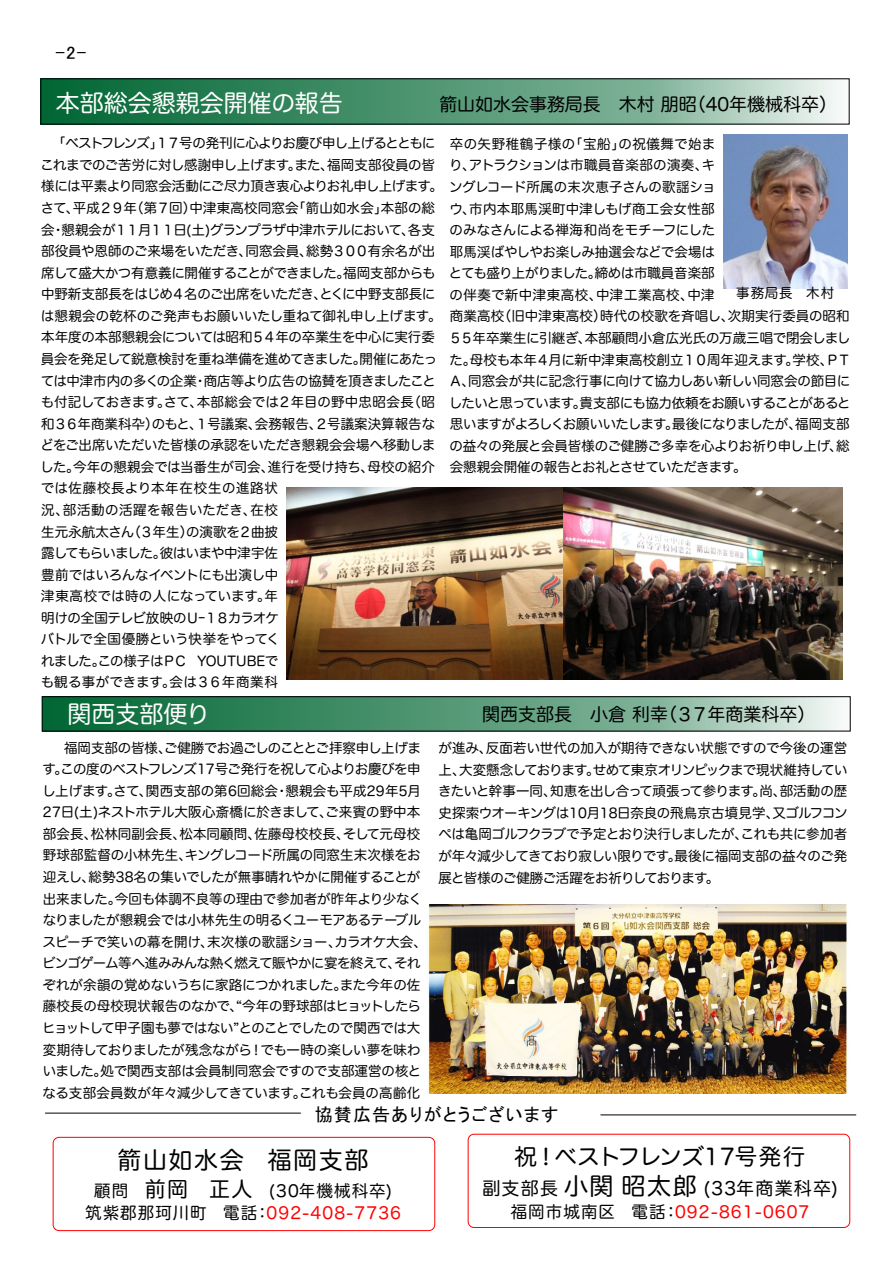
<style>
.page{position:relative;width:893px;height:1263px;background:#fff}
.page>*{position:absolute;margin:0;border:0;box-sizing:border-box;transform-origin:0 0}
.t1{font:24px "Hira Maru Pro W4";color:#fff}
.t2{font:24px "Hira Maru Pro W4";color:#000}
.t3{font:22.5px "Hira Maru Pro W4";color:#000}
.t4{font:18px "Hira Maru Pro W4";color:#000}
.t5{font:18px "Hira Maru Pro W4";letter-spacing:.065em;color:#000}
.t6{font:18px "MS P Gothic";letter-spacing:.06em;color:#000}
.t7{font:18px "MS P Gothic";letter-spacing:.06em;color:#000;scale:1.06 1}
.t8{font:16.5px/22.2px "Hira Maru Pro W4";letter-spacing:.065em;color:#000;text-align:center}
.t9{font:16.5px "Hira Maru Pro W4";letter-spacing:.065em;color:#f00}
.t10{font:13.5px/21.6px "Hira Maru Pro W4";letter-spacing:-.02em;color:#000}
.s1{font-size:21px}
.s2{color:#f00}
.s3{font-size:24px}
.s4{color:#000}
</style>
<div class="page">
<hr style="left:45px;top:1113px;width:256px;height:1px;background:#000">
<hr style="left:600px;top:1114px;width:256px;height:1px;background:#000">
<svg style="left:44px;top:698px;width:797px;height:31px;background:#5c9d7c"></svg>
<div style="left:42px;top:696px;width:809px;height:35px;border:1px solid #000"></div>
<svg style="left:42px;top:80px;width:798px;height:43px;background:#5c9d7c"></svg>
<div style="left:40px;top:78px;width:810px;height:47px;border:1px solid #000"></div>
<img style="left:564px;top:487px;width:278px;height:193px">
<img style="left:723px;top:134px;width:125px;height:154px">
<img style="left:428px;top:905px;width:419px;height:188px">
<div style="left:53px;top:1137px;width:382px;height:94px;border:1px solid #f00;border-radius:6px"></div>
<div style="left:468px;top:1134px;width:382px;height:94px;border:1px solid #f00;border-radius:6px"></div>
<img style="left:287px;top:488px;width:275px;height:191px">
<h3 class="t7" style="left:56px;top:43px;width:31px">-2-</h3>
<h1 class="t1" style="left:56px;top:91px;width:289px">本部総会懇親会開催の報告</h1>
<h3 class="t4" style="left:439px;top:95px;width:399px">箭⼭如⽔会事務局⻑ ⽊村朋昭（40年機械科卒）</h3>
<p class="t10" style="left:40px;top:132px;width:404px;text-indent:12px">「ベストフレンズ」１７号の発刊に⼼よりお慶び申し上げるとともにこれまでのご苦労に対し感謝申し上げます。また、福岡⽀部役員の皆様には平素より同窓会活動にご尽⼒頂き衷⼼よりお礼申し上げます。さて、平成２９年（第７回）中津東⾼校同窓会「箭⼭如⽔会」本部の総会・懇親会が１１⽉１１⽇(⼟)グランプラザ中津ホテルにおいて、各⽀部役員や恩師のご来場をいただき、同窓会員、総勢３００有余名が出席して盛⼤かつ有意義に開催することができました。福岡⽀部からも中野新⽀部⻑をはじめ４名のご出席をいただき、とくに中野⽀部⻑には懇親会の乾杯のご発声もお願いいたし重ねて御礼申し上げます。本年度の本部懇親会については昭和５４年の卒業⽣を中⼼に実⾏委員会を発⾜して鋭意検討を重ね準備を進めてきました。開催にあたっては中津市内の多くの企業･商店等より広告の協賛を頂きましたことも付記しておきます。さて、本部総会では２年⽬の野中忠昭会⻑（昭和３６年商業科卆）のもと、１号議案、会務報告、２号議案決算報告などをご出席いただいた皆様の承認をいただき懇親会会場へ移動しました。今年の懇親会では当番⽣が司会、進⾏を受け持ち、⺟校の紹介では佐藤校⻑より本年在校⽣の進路状<br>況、部活動の活躍を報告いただき、在校<br>⽣元永航太さん（３年⽣）の演歌を２曲披<br>露してもらいました。彼はいまや中津宇佐<br>豊前ではいろんなイベントにも出演し中<br>津東⾼校では時の⼈になっています。年<br>明けの全国テレビ放映のＵｰ１８カラオケ<br>バトルで全国優勝という快挙をやってく<br>れました。この様⼦はＰＣ YOUTUBEで<br>も観る事ができます。会は３６年商業科</p>
<p class="t10" style="left:449px;top:133px;width:404px">卒の⽮野稚鶴⼦様の「宝船」の祝儀舞で始ま<br>り、アトラクションは市職員⾳楽部の演奏、キ<br>ングレコード所属の末次恵⼦さんの歌謡ショ<br>ウ、市内本耶⾺渓町中津しもげ商⼯会⼥性部<br>のみなさんによる禅海和尚をモチーフにした<br>耶⾺渓ばやしやお楽しみ抽選会などで会場は<br>とても盛り上がりました。締めは市職員⾳楽部<br>の伴奏で新中津東⾼校、中津⼯業⾼校、中津<br>商業⾼校（旧中津東⾼校）時代の校歌を⻫唱し、次期実⾏委員の昭和<br>５５年卒業⽣に引継ぎ、本部顧問⼩倉広光⽒の万歳三唱で閉会しました。⺟校も本年４⽉に新中津東⾼校創⽴１０周年迎えます。学校、ＰＴ<br>Ａ、同窓会が共に記念⾏事に向けて協⼒しあい新しい同窓会の節⽬にしたいと思っています。貴⽀部にも協⼒依頼をお願いすることがあると思いますがよろしくお願いいたします。最後になりましたが、福岡⽀部の益々の発展と会員皆様のご健勝ご多幸を⼼よりお祈り申し上げ、総会懇親会開催の報告とお礼とさせていただきます。</p>
<p class="t10" style="left:736px;top:282px;width:99px">事務局⻑ ⽊村</p>
<h1 class="t1" style="left:68px;top:702px;width:144px">関⻄⽀部便り</h1>
<h3 class="t4" style="left:482px;top:706px;width:335px">関⻄⽀部⻑ ⼩倉利幸（３７年商業科卒）</h3>
<p class="t10" style="left:42px;top:737px;width:387px;text-indent:22px">福岡⽀部の皆様、ご健勝でお過ごしのこととご拝察申し上げます。この度のベストフレンズ17号ご発⾏を祝して⼼よりお慶びを申し上げます。さて、関⻄⽀部の第6回総会・懇親会も平成29年5⽉ 27⽇(⼟)ネストホテル⼤阪⼼斎橋に於きまして、ご来賓の野中本部会⻑、松林同副会⻑、松本同顧問、佐藤⺟校校⻑、そして元⺟校野球部監督の⼩林先⽣、キングレコード所属の同窓⽣末次様をお迎えし、総勢38名の集いでしたが無事晴れやかに開催することが出来ました。今回も体調不良等の理由で参加者が昨年より少なくなりましたが懇親会では⼩林先⽣の明るくユーモアあるテーブルスピーチで笑いの幕を開け、末次様の歌謡ショー、カラオケ⼤会、ビンゴゲーム等へ進みみんな熱く燃えて賑やかに宴を終えて、それぞれが余韻の覚めないうちに家路につかれました。また今年の佐藤校⻑の⺟校現状報告のなかで、“今年の野球部はヒョットしたらヒョットして甲⼦園も夢ではない”とのことでしたので関⻄では⼤変期待しておりましたが残念ながら！でも⼀時の楽しい夢を味わいました。処で関⻄⽀部は会員制同窓会ですので⽀部運営の核となる⽀部会員数が年々減少してきています。これも会員の⾼齢化</p>
<p class="t10" style="left:438px;top:737px;width:411px;text-align:justify">が進み、反⾯若い世代の加⼊が期待できない状態ですので今後の運営上、⼤変懸念しております。せめて東京オリンピックまで現状維持していきたいと幹事⼀同、知恵を出し合って頑張って参ります。尚、部活動の歴史探索ウオーキングは10⽉18⽇奈良の⾶⿃京古墳⾒学、⼜ゴルフコンペは⻲岡ゴルフクラブで予定とおり決⾏しましたが、これも共に参加者が年々減少してきており寂しい限りです。最後に福岡⽀部の益々のご発展と皆様のご健勝ご活躍をお祈りしております。</p>
<h3 class="t6" style="left:315px;top:1105px;width:245px">協賛広告ありがとうございます</h3>
<h1 class="t2" style="left:118px;top:1148px;width:252px">箭⼭如⽔会 福岡⽀部</h1>
<p class="t8" style="left:85px;top:1179px;width:317px">顧問 <span class="s1">前岡 正⼈</span> (30年機械科卒)筑紫郡那珂川町 電話：<span class="s2">092-408-7736</span></p>
<h2 class="t3" style="left:515px;top:1145px;width:292px">祝！ベストフレンズ17号発⾏</h2>
<h3 class="t5" style="left:482px;top:1179px;width:357px">副⽀部⻑ <span class="s3">⼩関昭太郎</span> (33年商業科卒)</h3>
<p class="t9" style="left:511px;top:1204px;width:300px"><span class="s4">福岡市城南区 電話：</span>092-861-0607</p>
</div>
